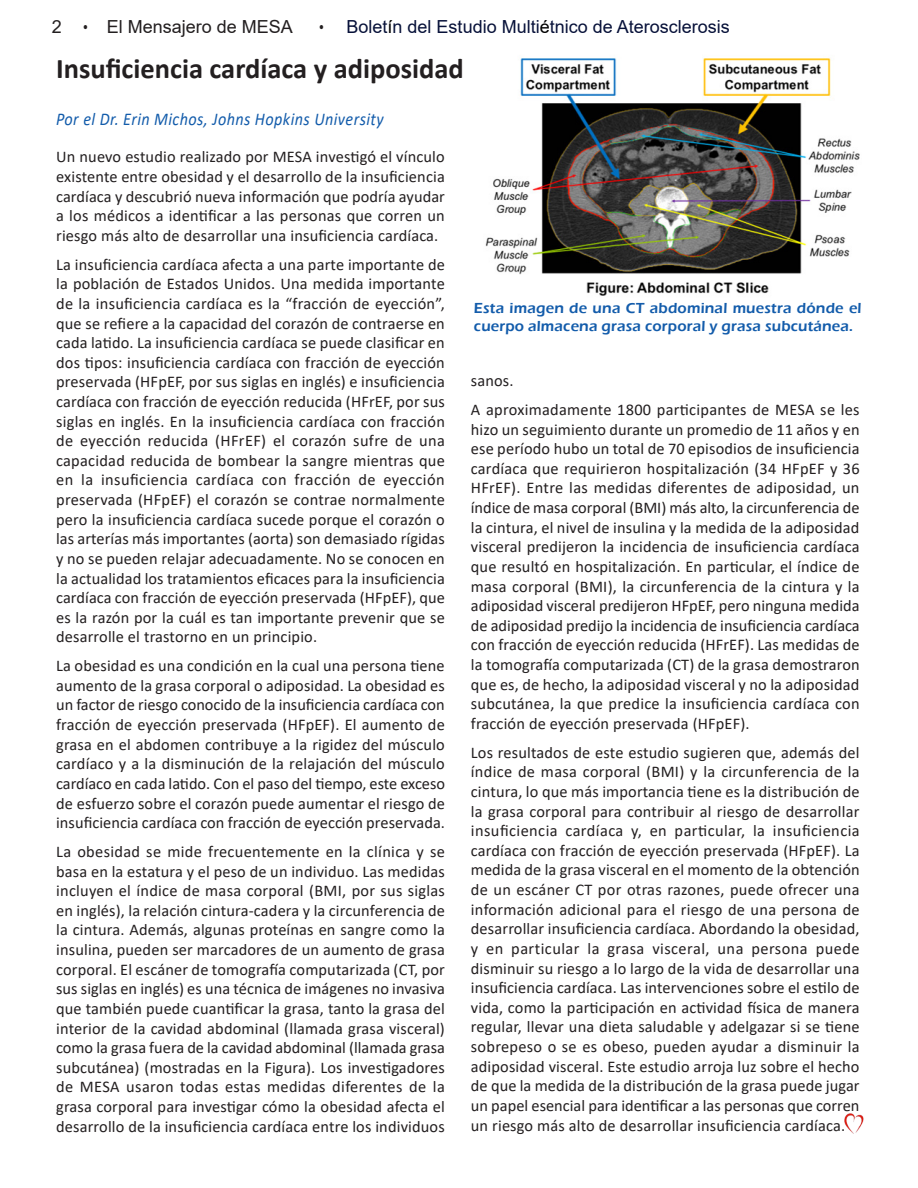
<style>
.page{position:relative;width:918px;height:1188px;background:#fff}
.page>*{position:absolute;margin:0;border:0;box-sizing:border-box;transform-origin:0 0}
.t1{font:700 28.5px "Calibri";color:#231f20}
.t2{font:18px "Arial";color:#071139}
.Paragraph_Style_1{font:italic 18px "Calibri";letter-spacing:.025em;color:#135cab;scale:.9 1}
.t3{font:18px "Arial";color:#231f20}
.Paragraph_Style_1-2{font:16.35px/19.6px "Calibri";letter-spacing:.01em;color:#231f20;text-align:justify}
.Paragraph_Style_1-3{font:600 15px/18px "Eras ITC";letter-spacing:.01em;color:#135cab}
.s1{font-family:"Arial Narrow";font-size:16.5px}
.s2{font-family:"Arial Narrow";font-size:16.5px;color:#231f20}
.s3{color:#000}
</style>
<div class="page">
<img style="left:485px;top:58px;width:375px;height:238px">
<img style="left:844px;top:1114px;width:20px;height:20px">
<p class="t3" style="left:52px;top:14px;width:242px">2 <span class="s1">•</span> El Mensajero de MESA</p>
<p class="t2" style="left:319px;top:14px;width:412px"><span class="s2">•</span> Bolet<span class="s3">í</span>n del Estudio Multi<span class="s3">é</span>tnico de Aterosclerosis</p>
<p class="t1" style="left:56px;top:48px;width:409px">Insuficiencia cardíaca y adiposidad</p>
<p class="Paragraph_Style_1" style="left:56px;top:106px;width:365px">Por el Dr. Erin Michos, Johns Hopkins University</p>
<p class="Paragraph_Style_1-2" style="left:56px;top:147px;width:390px">Un nuevo estudio realizado por MESA investigó el vínculo existente entre obesidad y el desarrollo de la insuficiencia cardíaca y descubrió nueva información que podría ayudar a los médicos a identificar a las personas que corren un riesgo más alto de desarrollar una insuficiencia cardíaca.</p>
<p class="Paragraph_Style_1-2" style="left:56px;top:254px;width:390px">La insuficiencia cardíaca afecta a una parte importante de la población de Estados Unidos. Una medida importante de la insuficiencia cardíaca es la “fracción de eyección”, que se refiere a la capacidad del corazón de contraerse en cada latido. La insuficiencia cardíaca se puede clasificar en dos tipos: insuficiencia cardíaca con fracción de eyección preservada (HFpEF, por sus siglas en inglés) e insuficiencia cardíaca con fracción de eyección reducida (HFrEF, por sus siglas en inglés. En la insuficiencia cardíaca con fracción de eyección reducida (HFrEF) el corazón sufre de una capacidad reducida de bombear la sangre mientras que en la insuficiencia cardíaca con fracción de eyección preservada (HFpEF) el corazón se contrae normalmente pero la insuficiencia cardíaca sucede porque el corazón o las arterías más importantes (aorta) son demasiado rígidas y no se pueden relajar adecuadamente. No se conocen en la actualidad los tratamientos eficaces para la insuficiencia cardíaca con fracción de eyección preservada (HFpEF), que es la razón por la cuál es tan importante prevenir que se desarrolle el trastorno en un principio.</p>
<p class="Paragraph_Style_1-2" style="left:56px;top:656px;width:390px">La obesidad es una condición en la cual una persona tiene aumento de la grasa corporal o adiposidad. La obesidad es un factor de riesgo conocido de la insuficiencia cardíaca con fracción de eyección preservada (HFpEF). El aumento de grasa en el abdomen contribuye a la rigidez del músculo cardíaco y a la disminución de la relajación del músculo cardíaco en cada latido. Con el paso del tiempo, este exceso de esfuerzo sobre el corazón puede aumentar el riesgo de insuficiencia cardíaca con fracción de eyección preservada.</p>
<p class="Paragraph_Style_1-2" style="left:56px;top:841px;width:390px">La obesidad se mide frecuentemente en la clínica y se basa en la estatura y el peso de un individuo. Las medidas incluyen el índice de masa corporal (BMI, por sus siglas en inglés), la relación cintura-cadera y la circunferencia de la cintura. Además, algunas proteínas en sangre como la insulina, pueden ser marcadores de un aumento de grasa corporal. El escáner de tomografía computarizada (CT, por sus siglas en inglés) es una técnica de imágenes no invasiva que también puede cuantificar la grasa, tanto la grasa del interior de la cavidad abdominal (llamada grasa visceral) como la grasa fuera de la cavidad abdominal (llamada grasa subcutánea) (mostradas en la Figura). Los investigadores de MESA usaron todas estas medidas diferentes de la grasa corporal para investigar cómo la obesidad afecta el desarrollo de la insuficiencia cardíaca entre los individuos</p>
<p class="Paragraph_Style_1-3" style="left:474px;top:299px;width:389px">Esta imagen de una CT abdominal muestra dónde el cuerpo almacena grasa corporal y grasa subcutánea.</p>
<p class="Paragraph_Style_1-2" style="left:471px;top:371px;width:44px">sanos.</p>
<p class="Paragraph_Style_1-2" style="left:471px;top:399px;width:390px">A aproximadamente 1800 participantes de MESA se les hizo un seguimiento durante un promedio de 11 años y en ese período hubo un total de 70 episodios de insuficiencia cardíaca que requirieron hospitalización (34 HFpEF y 36<br>HFrEF). Entre las medidas diferentes de adiposidad, un índice de masa corporal (BMI) más alto, la circunferencia de la cintura, el nivel de insulina y la medida de la adiposidad visceral predijeron la incidencia de insuficiencia cardíaca que resultó en hospitalización. En particular, el índice de masa corporal (BMI), la circunferencia de la cintura y la adiposidad visceral predijeron HFpEF, pero ninguna medida de adiposidad predijo la incidencia de insuficiencia cardíaca con fracción de eyección reducida (HFrEF). Las medidas de la tomografía computarizada (CT) de la grasa demostraron que es, de hecho, la adiposidad visceral y no la adiposidad subcutánea, la que predice la insuficiencia cardíaca con fracción de eyección preservada (HFpEF).</p>
<p class="Paragraph_Style_1-2" style="left:471px;top:742px;width:390px">Los resultados de este estudio sugieren que, además del índice de masa corporal (BMI) y la circunferencia de la cintura, lo que más importancia tiene es la distribución de la grasa corporal para contribuir al riesgo de desarrollar insuficiencia cardíaca y, en particular, la insuficiencia cardíaca con fracción de eyección preservada (HFpEF). La medida de la grasa visceral en el momento de la obtención de un escáner CT por otras razones, puede ofrecer una información adicional para el riesgo de una persona de desarrollar insuficiencia cardíaca. Abordando la obesidad, y en particular la grasa visceral, una persona puede disminuir su riesgo a lo largo de la vida de desarrollar una insuficiencia cardíaca. Las intervenciones sobre el estilo de vida, como la participación en actividad física de manera regular, llevar una dieta saludable y adelgazar si se tiene sobrepeso o se es obeso, pueden ayudar a disminuir la adiposidad visceral. Este estudio arroja luz sobre el hecho de que la medida de la distribución de la grasa puede jugar un papel esencial para identificar a las personas que corren un riesgo más alto de desarrollar insuficiencia cardíaca.</p>
</div>
